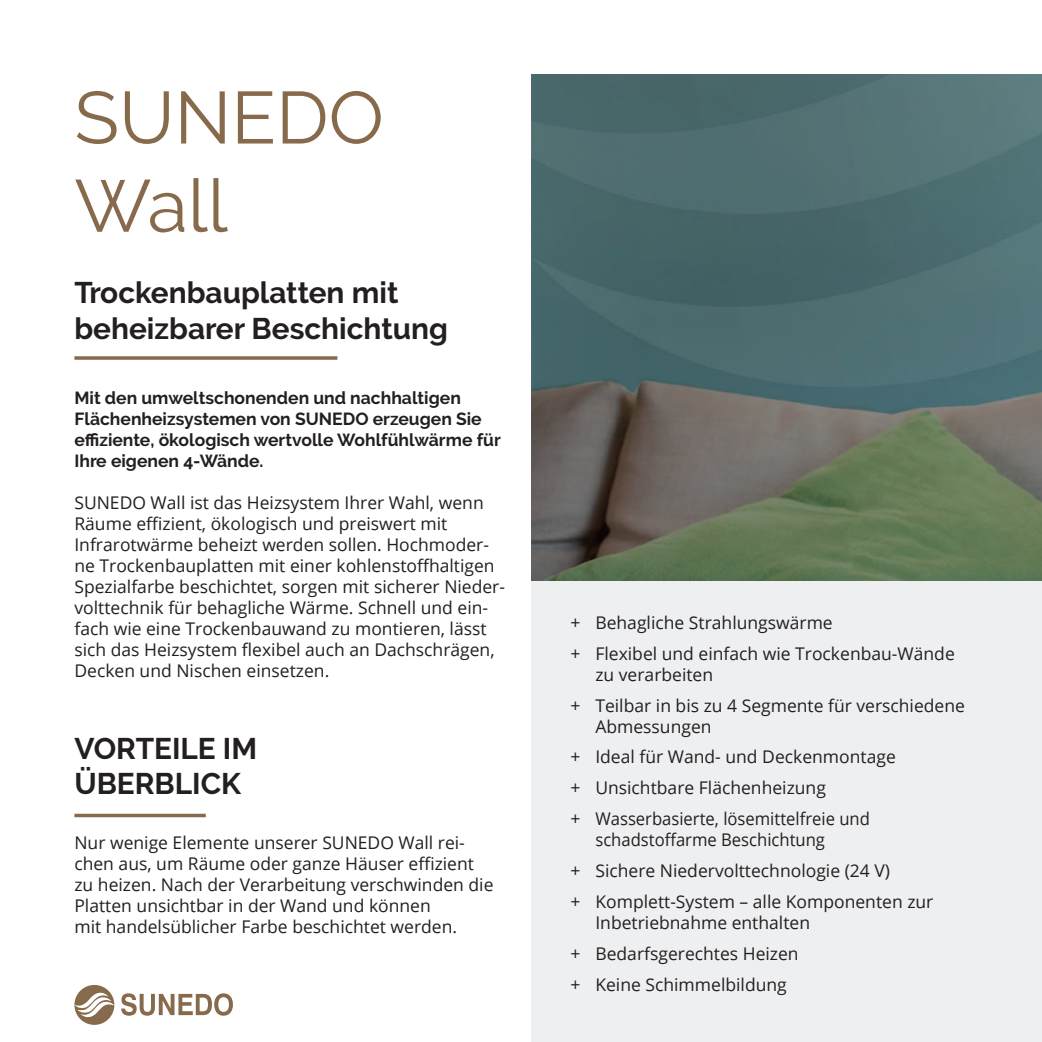
<style>
.page{position:relative;width:1042px;height:1042px;background:#fff}
.page>*{position:absolute;margin:0;border:0;box-sizing:border-box;transform-origin:0 0}
.t1{font:73.5px/88.2px "Raleway";color:#876a4c}
.t2{font:700 29.75px/35.7px "Raleway";color:#231f20}
.t3{font:17.5px/21px "Open Sans";color:#231f20}
.t4{font:700 17.5px/21px "Raleway";color:#231f20}
.t5{font:17.5px/31px "Open Sans";color:#231f20;scale:.95 1}
</style>
<div class="page">
<div style="left:531px;top:580px;width:511px;height:462px;background:#edeff0"></div>
<img style="left:531px;top:74px;width:511px;height:506px">
<div style="left:74px;top:985px;width:40px;height:40px;background:#876a4c;border-radius:50%"></div>
<svg style="left:74px;top:992px;width:40px;height:25px"></svg>
<svg style="left:121px;top:993px;width:112px;height:22px"></svg>
<svg style="left:74px;top:356px;width:263px;height:4px"></svg>
<hr style="left:74px;top:814px;width:132px;height:3px;background:#876a4c">
<h1 class="t1" style="left:74px;top:73px;width:311px">SUNEDO<br>Wall</h1>
<h2 class="t2" style="left:74px;top:275px;width:375px">Trockenbauplatten mit beheizbarer Beschichtung</h2>
<p class="t4" style="left:74px;top:387px;width:428px">Mit den umweltschonenden und nachhaltigen Flächenheizsystemen von SUNEDO erzeugen Sie effiziente, ökologisch wertvolle Wohlfühlwärme für Ihre eigenen 4-Wände.</p>
<p class="t3" style="left:74px;top:491px;width:432px">SUNEDO Wall ist das Heizsystem Ihrer Wahl, wenn Räume effizient, ökologisch und preiswert mit Infrarotwärme beheizt werden sollen. Hochmoder&shy;ne Trockenbauplatten mit einer kohlenstoffhaltigen Spezialfarbe beschichtet, sorgen mit sicherer Nieder&shy;volttechnik für behagliche Wärme. Schnell und ein&shy;fach wie eine Trockenbauwand zu montieren, lässt sich das Heizsystem flexibel auch an Dachschrägen, Decken und Nischen einsetzen.</p>
<h2 class="t2" style="left:74px;top:730px;width:184px">VORTEILE IM<br>ÜBERBLICK</h2>
<p class="t3" style="left:74px;top:832px;width:420px">Nur wenige Elemente unserer SUNEDO Wall rei&shy;chen aus, um Räume oder ganze Häuser effizient zu heizen. Nach der Verarbeitung verschwinden die Platten unsichtbar in der Wand und können<br>mit handelsüblicher Farbe beschichtet werden.</p>
<p class="t3" style="left:570px;top:606px;width:386px;line-height:31px">+ Behagliche Strahlungswärme<br>+ Flexibel und einfach wie Trockenbau-Wände</p>
<p class="t3" style="left:570px;top:658px;width:396px;line-height:31px;text-indent:25px">zu verarbeiten<br>+ Teilbar in bis zu 4 Segmente für verschiedene</p>
<p class="t3" style="left:570px;top:710px;width:327px;line-height:31px;text-indent:25px">Abmessungen<br>+ Ideal für Wand- und Deckenmontage + Unsichtbare Flächenheizung<br>+ Wasserbasierte, lösemittelfreie und</p>
<p class="t5" style="left:570px;top:824px;width:383px;text-indent:25px">schadstoffarme Beschichtung<br>+ Sichere Niedervolttechnologie (24 V)<br>+ Komplett-System – alle Komponenten zur</p>
<p class="t3" style="left:570px;top:907px;width:241px;line-height:31px;text-indent:25px">Inbetriebnahme enthalten + Bedarfsgerechtes Heizen + Keine Schimmelbildung</p>
</div>
